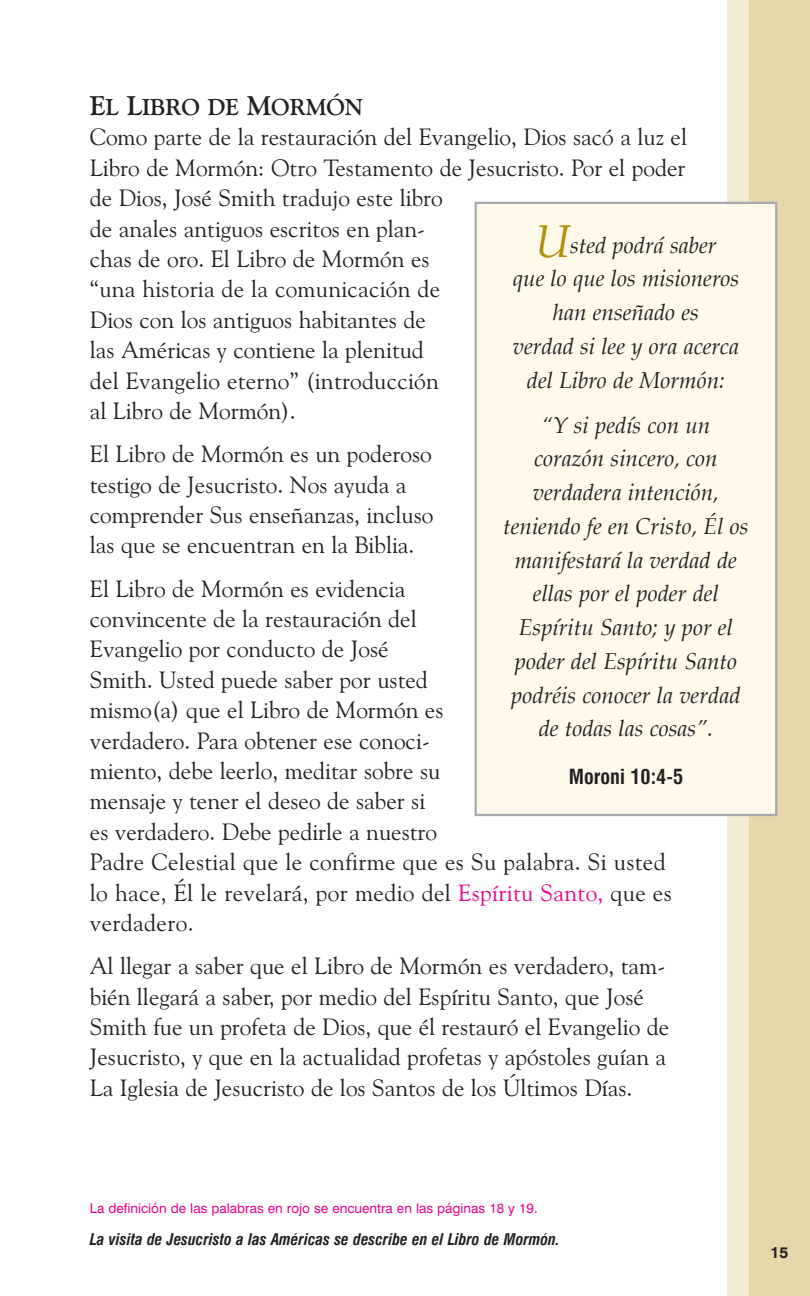
<style>
.page{position:relative;width:810px;height:1296px;background:#fff}
.page>*{position:absolute;margin:0;border:0;box-sizing:border-box;transform-origin:0 0}
.t1{font:23.62px/30.4px "Goudy Old Style BT";color:#231f20}
.t2{font:700 22.95px "Goudy Old Style BT";color:#231f20}
.t3{font:italic 22.5px/33.8px "Palatino";color:#231f20;text-align:center}
.t4{font:700 condensed 20.25px "Swiss 721 BT";color:#231f20}
.t5{font:italic 700 condensed 15.75px "Swiss 721 BT";color:#231f20}
.t6{font:700 15.75px "Swiss 721 BT";color:#231f20}
.t7{font:13.5px "Swiss 721 BT";color:#ed028c}
.s1{font-size:27px}
.s2{color:#ed028c}
.s3{font-size:45px;color:#b28f03}
</style>
<div class="page">
<svg style="left:474px;top:0;width:336px;height:1296px"></svg>
<p class="t2" style="left:90px;top:97px;width:275px"><span class="s1">E</span>L <span class="s1">L</span>IBRO DE <span class="s1">M</span>ORMÓN</p>
<p class="t1" style="left:90px;top:124px;width:599px">Como parte de la restauración del Evangelio, Dios sacó a luz el Libro de Mormón: Otro Testamento de Jesucristo. Por el poder de Dios, José Smith tradujo este libro<br>de anales antiguos escritos en plan-<br>chas de oro. El Libro de Mormón es<br>“una historia de la comunicación de<br>Dios con los antiguos habitantes de<br>las Américas y contiene la plenitud<br>del Evangelio eterno” (introducción<br>al Libro de Mormón).</p>
<p class="t1" style="left:90px;top:441px;width:345px">El Libro de Mormón es un poderoso testigo de Jesucristo. Nos ayuda a comprender Sus enseñanzas, incluso las que se encuentran en la Biblia.</p>
<p class="t1" style="left:90px;top:575px;width:584px">El Libro de Mormón es evidencia<br>convincente de la restauración del<br>Evangelio por conducto de José<br>Smith. Usted puede saber por usted<br>mismo(a) que el Libro de Mormón es<br>verdadero. Para obtener ese conoci-<br>miento, debe leerlo, meditar sobre su<br>mensaje y tener el deseo de saber si<br>es verdadero. Debe pedirle a nuestro<br>Padre Celestial que le confirme que es Su palabra. Si usted lo hace, Él le revelará, por medio del <span class="s2">Espíritu Santo,</span> que es verdadero.</p>
<p class="t1" style="left:90px;top:953px;width:581px">Al llegar a saber que el Libro de Mormón es verdadero, tam&shy;bién llegará a saber, por medio del Espíritu Santo, que José Smith fue un profeta de Dios, que él restauró el Evangelio de Jesucristo, y que en la actualidad profetas y apóstoles guían a La Iglesia de Jesucristo de los Santos de los Últimos Días.</p>
<p class="t3" style="left:513px;top:228px;width:228px"><span class="s3">U</span>sted podrá saber<br>que lo que los misioneros han enseñado es<br>verdad si lee y ora acerca del Libro de Mormón:</p>
<p class="t3" style="left:503px;top:408px;width:247px">“Y si pedís con un<br>corazón sincero, con verdadera intención, teniendo fe en Cristo, Él os manifestará la verdad de ellas por el poder del<br>Espíritu Santo; y por el poder del Espíritu Santo podréis conocer la verdad de todas las cosas”.</p>
<p class="t4" style="left:569px;top:764px;width:116px">Moroni 10:4-5</p>
<p class="t7" style="left:90px;top:1203px;width:449px">La definición de las palabras en rojo se encuentra en las páginas 18 y 19.</p>
<p class="t5" style="left:90px;top:1232px;width:472px">La visita de Jesucristo a las Américas se describe en el Libro de Mormón.</p>
<p class="t6" style="left:770px;top:1243px;width:19px">15</p>
</div>
